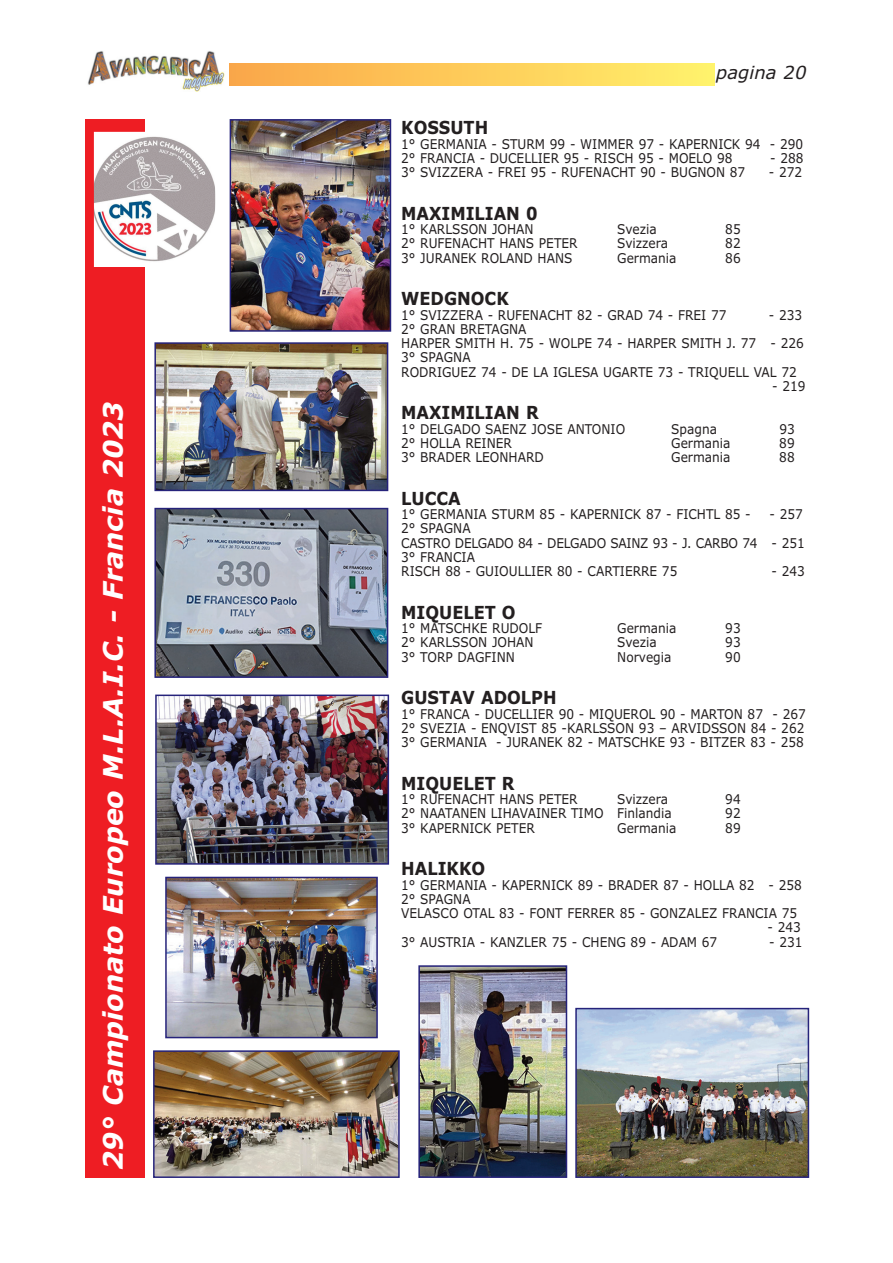
<style>
.page{position:relative;width:893px;height:1263px;background:#fff}
.page>*{position:absolute;margin:0;border:0;box-sizing:border-box;transform-origin:0 0}
.t1{font:italic 700 27px "Verdana";color:#fff}
.t2{font:700 18px "Verdana";color:#231f20;scale:.9 1}
.t3{font:italic 18px "Verdana";color:#231f20}
.t4{font:13.5px/14.2px "Verdana";color:#231f20;scale:.9 1}
</style>
<div class="page">
<img style="left:88px;top:51px;width:137px;height:40px">
<div style="left:230px;top:64px;width:484px;height:21px;background:linear-gradient(to right,#fba649,#fff26c)"></div>
<div style="left:85px;top:119px;width:60px;height:1059px;background:#ee1d23"></div>
<img style="left:94px;top:132px;width:121px;height:135px">
<img style="left:156px;top:1053px;width:241px;height:122px">
<div style="left:153px;top:1050px;width:247px;height:128px;border:2px solid #26237b"></div>
<img style="left:168px;top:880px;width:207px;height:155px">
<div style="left:165px;top:877px;width:213px;height:161px;border:2px solid #26237b"></div>
<img style="left:157px;top:345px;width:228px;height:143px">
<div style="left:154px;top:342px;width:234px;height:149px;border:2px solid #26237b"></div>
<img style="left:421px;top:968px;width:143px;height:207px">
<div style="left:418px;top:965px;width:149px;height:213px;border:2px solid #26237b"></div>
<img style="left:233px;top:122px;width:155px;height:207px">
<div style="left:230px;top:119px;width:161px;height:213px;border:2px solid #26237b"></div>
<img style="left:578px;top:1011px;width:228px;height:164px">
<div style="left:575px;top:1008px;width:234px;height:170px;border:2px solid #26237b"></div>
<img style="left:158px;top:697px;width:228px;height:165px">
<div style="left:155px;top:694px;width:234px;height:171px;border:2px solid #26237b"></div>
<img style="left:157px;top:511px;width:228px;height:164px">
<div style="left:154px;top:508px;width:234px;height:170px;border:2px solid #26237b"></div>
<h1 class="t1" style="left:102px;top:1170px;width:770px;rotate:-90deg">29° Campionato Europeo M.L.A.I.C. - Francia 2023</h1>
<h2 class="t3" style="left:716px;top:65px;width:92px">pagina 20</h2>
<h2 class="t2" style="left:401px;top:121px;width:98px">KOSSUTH</h2>
<p class="t4" style="left:401px;top:138px;width:448px">1° GERMANIA - STURM 99 - WIMMER 97 - KAPERNICK 94 - 290<br>2° FRANCIA - DUCELLIER 95 - RISCH 95 - MOELO 98</p>
<p class="t4" style="left:770px;top:152px;width:39px">- 288</p>
<p class="t4" style="left:401px;top:166px;width:384px">3° SVIZZERA - FREI 95 - RUFENACHT 90 - BUGNON 87</p>
<p class="t4" style="left:769px;top:166px;width:39px">- 272</p>
<h2 class="t2" style="left:401px;top:206px;width:153px">MAXIMILIAN 0</h2>
<p class="t4" style="left:401px;top:223px;width:149px">1° KARLSSON JOHAN</p>
<p class="t4" style="left:617px;top:223px;width:45px">Svezia</p>
<p class="t4" style="left:725px;top:223px;width:19px">85</p>
<p class="t4" style="left:401px;top:237px;width:197px">2° RUFENACHT HANS PETER</p>
<p class="t4" style="left:617px;top:237px;width:58px">Svizzera</p>
<p class="t4" style="left:725px;top:237px;width:19px">82</p>
<p class="t4" style="left:401px;top:252px;width:192px">3° JURANEK ROLAND HANS</p>
<p class="t4" style="left:617px;top:252px;width:67px">Germania</p>
<p class="t4" style="left:725px;top:252px;width:19px">86</p>
<h2 class="t2" style="left:401px;top:292px;width:121px">WEDGNOCK</h2>
<p class="t4" style="left:401px;top:309px;width:363px">1° SVIZZERA - RUFENACHT 82 - GRAD 74 - FREI 77</p>
<p class="t4" style="left:769px;top:309px;width:39px">- 233</p>
<p class="t4" style="left:401px;top:323px;width:449px">2° GRAN BRETAGNA<br>HARPER SMITH H. 75 - WOLPE 74 - HARPER SMITH J. 77 - 226<br>3° SPAGNA<br>RODRIGUEZ 74 - DE LA IGLESA UGARTE 73 - TRIQUELL VAL 72</p>
<p class="t4" style="left:772px;top:380px;width:39px">- 219</p>
<h2 class="t2" style="left:401px;top:406px;width:154px">MAXIMILIAN R</h2>
<p class="t4" style="left:401px;top:423px;width:250px">1° DELGADO SAENZ JOSE ANTONIO</p>
<p class="t4" style="left:671px;top:423px;width:52px">Spagna</p>
<p class="t4" style="left:779px;top:423px;width:19px">93</p>
<p class="t4" style="left:401px;top:437px;width:125px">2° HOLLA REINER</p>
<p class="t4" style="left:671px;top:437px;width:67px">Germania</p>
<p class="t4" style="left:779px;top:437px;width:19px">89</p>
<p class="t4" style="left:401px;top:451px;width:160px">3° BRADER LEONHARD</p>
<p class="t4" style="left:671px;top:451px;width:67px">Germania</p>
<p class="t4" style="left:779px;top:451px;width:19px">88</p>
<h2 class="t2" style="left:401px;top:491px;width:68px">LUCCA</h2>
<p class="t4" style="left:401px;top:508px;width:390px">1° GERMANIA STURM 85 - KAPERNICK 87 - FICHTL 85 -</p>
<p class="t4" style="left:769px;top:508px;width:39px">- 257</p>
<p class="t4" style="left:401px;top:522px;width:450px">2° SPAGNA<br>CASTRO DELGADO 84 - DELGADO SAINZ 93 - J. CARBO 74 - 251<br>3° FRANCIA<br>RISCH 88 - GUIOULLIER 80 - CARTIERRE 75</p>
<p class="t4" style="left:771px;top:565px;width:39px">- 243</p>
<h2 class="t2" style="left:401px;top:605px;width:129px">MIQUELET O</h2>
<p class="t4" style="left:401px;top:622px;width:158px">1° MATSCHKE RUDOLF</p>
<p class="t4" style="left:617px;top:622px;width:67px">Germania</p>
<p class="t4" style="left:725px;top:622px;width:19px">93</p>
<p class="t4" style="left:401px;top:636px;width:149px">2° KARLSSON JOHAN</p>
<p class="t4" style="left:617px;top:636px;width:45px">Svezia</p>
<p class="t4" style="left:725px;top:636px;width:19px">93</p>
<p class="t4" style="left:401px;top:651px;width:128px">3° TORP DAGFINN</p>
<p class="t4" style="left:617px;top:651px;width:62px">Norvegia</p>
<p class="t4" style="left:725px;top:651px;width:19px">90</p>
<h2 class="t2" style="left:401px;top:691px;width:174px">GUSTAV ADOLPH</h2>
<p class="t4" style="left:401px;top:708px;width:451px;text-align:justify">1° FRANCA - DUCELLIER 90 - MIQUEROL 90 - MARTON 87 - 267<br>2° SVEZIA - ENQVIST 85 -KARLSSON 93 – ARVIDSSON 84 - 262<br>3° GERMANIA - JURANEK 82 - MATSCHKE 93 - BITZER 83 - 258</p>
<h2 class="t2" style="left:401px;top:776px;width:127px">MIQUELET R</h2>
<p class="t4" style="left:401px;top:793px;width:197px">1° RUFENACHT HANS PETER</p>
<p class="t4" style="left:617px;top:793px;width:58px">Svizzera</p>
<p class="t4" style="left:725px;top:793px;width:19px">94</p>
<p class="t4" style="left:401px;top:807px;width:302px">2° NAATANEN LIHAVAINER TIMO Finlandia</p>
<p class="t4" style="left:725px;top:807px;width:19px">92</p>
<p class="t4" style="left:401px;top:822px;width:150px">3° KAPERNICK PETER</p>
<p class="t4" style="left:617px;top:822px;width:67px">Germania</p>
<p class="t4" style="left:725px;top:822px;width:19px">89</p>
<h2 class="t2" style="left:401px;top:862px;width:95px">HALIKKO</h2>
<p class="t4" style="left:401px;top:879px;width:447px">1° GERMANIA - KAPERNICK 89 - BRADER 87 - HOLLA 82 - 258<br>2° SPAGNA<br>VELASCO OTAL 83 - FONT FERRER 85 - GONZALEZ FRANCIA 75</p>
<p class="t4" style="left:767px;top:921px;width:39px">- 243</p>
<p class="t4" style="left:401px;top:936px;width:353px">3° AUSTRIA - KANZLER 75 - CHENG 89 - ADAM 67</p>
<p class="t4" style="left:769px;top:936px;width:39px">- 231</p>
</div>
